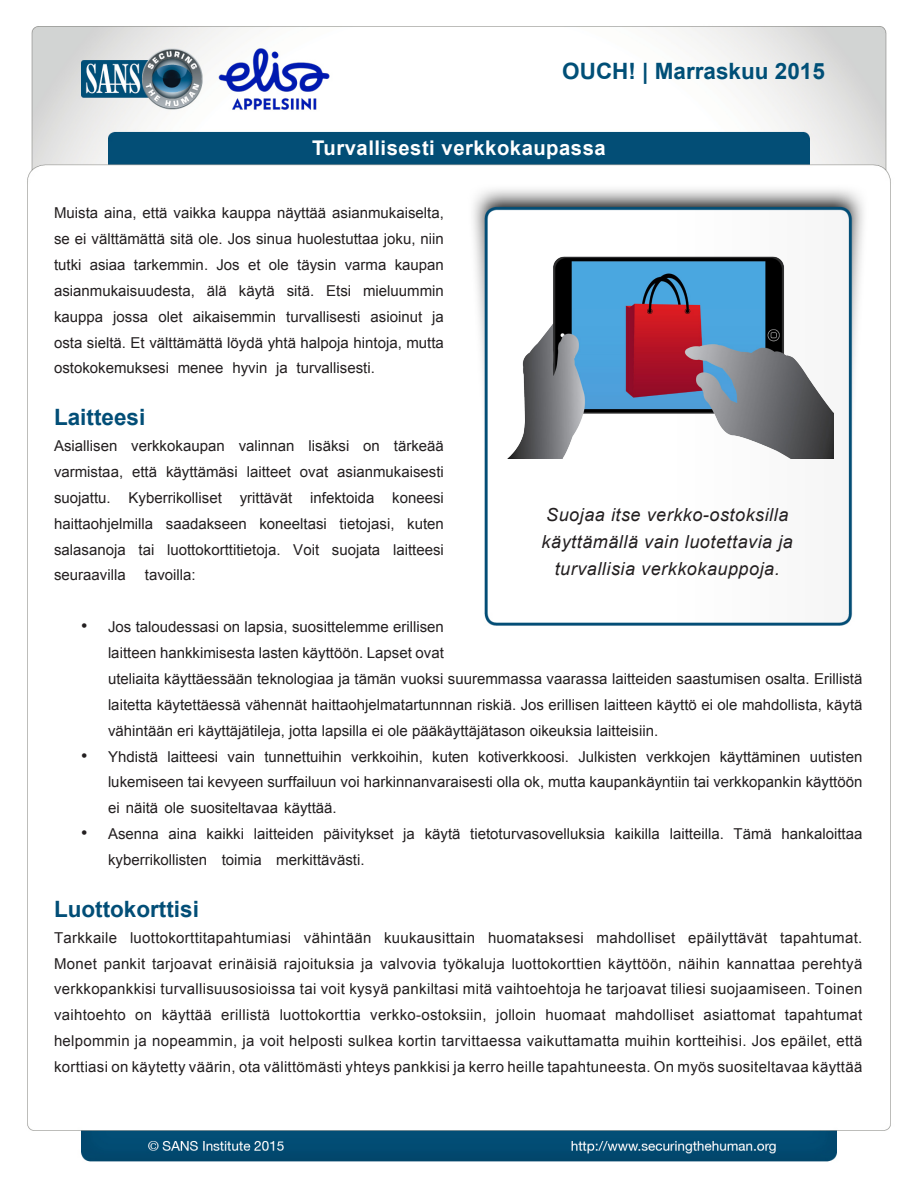
<style>
.page{position:relative;width:918px;height:1188px;background:#fff}
.page>*{position:absolute;margin:0;border:0;box-sizing:border-box;transform-origin:0 0}
.MainText{font:700 22.5px "Arial";color:#024e77}
.t1{font:700 22.5px "Arial";color:#004f77}
.t2{font:700 20.25px "Arial";letter-spacing:.025em;color:#fff}
.t3{font:italic 18px/27px "Arial";letter-spacing:.03em;color:#231f20;text-align:center}
.t4{font:18px "Arial";color:#231f20}
.MainText-2{font:15px/25.8px "Arial";color:#231f20}
.MainText-3{font:15px/25.8px "Arial";letter-spacing:.02em;color:#231f20}
</style>
<div class="page">
<img style="left:27px;top:26px;width:864px;height:1136px">
<img style="left:503px;top:211px;width:331px;height:248px">
<h1 class="t1" style="left:562px;top:56px;width:264px">OUCH! | Marraskuu 2015</h1>
<h2 class="t2" style="left:312px;top:134px;width:295px">Turvallisesti verkkokaupassa</h2>
<p class="MainText-2" style="left:54px;top:200px;width:391px;text-align:right">Muista aina, että vaikka kauppa näyttää asianmukaiselta, se ei välttämättä sitä ole. Jos sinua huolestuttaa joku, niin kaupan</p>
<p class="MainText-2" style="left:297px;top:252px;width:41px">täysin</p>
<p class="MainText-2" style="left:54px;top:252px;width:29px">tutki</p>
<p class="MainText-2" style="left:90px;top:252px;width:37px">asiaa</p>
<p class="MainText-2" style="left:134px;top:252px;width:76px">tarkemmin.</p>
<p class="MainText-2" style="left:216px;top:252px;width:25px">Jos</p>
<p class="MainText-2" style="left:269px;top:252px;width:22px">ole</p>
<p class="MainText-2" style="left:248px;top:252px;width:14px">et</p>
<p class="MainText-2" style="left:345px;top:252px;width:43px">varma</p>
<p class="MainText-2" style="left:54px;top:278px;width:142px">asianmukaisuudesta,</p>
<p class="MainText-2" style="left:207px;top:278px;width:22px">älä</p>
<p class="MainText-2" style="left:239px;top:278px;width:37px">käytä</p>
<p class="MainText-2" style="left:287px;top:278px;width:29px">sitä.</p>
<p class="MainText-2" style="left:326px;top:278px;width:27px">Etsi</p>
<p class="MainText-2" style="left:363px;top:278px;width:82px">mieluummin</p>
<p class="MainText-2" style="left:54px;top:304px;width:51px">kauppa</p>
<p class="MainText-2" style="left:54px;top:330px;width:391px">osta sieltä. Et välttämättä löydä yhtä halpoja hintoja, mutta</p>
<p class="MainText-2" style="left:297px;top:355px;width:80px">turvallisesti.</p>
<p class="MainText-2" style="left:113px;top:304px;width:37px">jossa</p>
<p class="MainText-2" style="left:158px;top:304px;width:26px">olet</p>
<p class="MainText-2" style="left:193px;top:304px;width:85px">aikaisemmin</p>
<p class="MainText-2" style="left:286px;top:304px;width:76px">turvallisesti</p>
<p class="MainText-2" style="left:371px;top:304px;width:53px">asioinut</p>
<p class="MainText-2" style="left:432px;top:304px;width:13px">ja</p>
<p class="MainText-2" style="left:54px;top:355px;width:117px">ostokokemuksesi</p>
<p class="MainText" style="left:54px;top:402px;width:93px">Laitteesi</p>
<p class="MainText-2" style="left:232px;top:355px;width:37px">hyvin</p>
<p class="MainText-2" style="left:276px;top:355px;width:13px">ja</p>
<p class="MainText-2" style="left:178px;top:355px;width:47px">menee</p>
<p class="MainText-2" style="left:54px;top:433px;width:65px">Asiallisen</p>
<p class="MainText-2" style="left:54px;top:459px;width:71px">varmistaa,</p>
<p class="MainText-2" style="left:131px;top:433px;width:95px">verkkokaupan</p>
<p class="MainText-2" style="left:239px;top:433px;width:57px">valinnan</p>
<p class="MainText-2" style="left:309px;top:433px;width:42px">lisäksi</p>
<p class="MainText-2" style="left:363px;top:433px;width:18px">on</p>
<p class="MainText-2" style="left:394px;top:433px;width:52px">tärkeää</p>
<p class="MainText-2" style="left:132px;top:459px;width:27px">että</p>
<p class="MainText-2" style="left:166px;top:459px;width:73px">käyttämäsi</p>
<p class="MainText-2" style="left:247px;top:459px;width:46px">laitteet</p>
<p class="MainText-2" style="left:300px;top:459px;width:30px">ovat</p>
<p class="MainText-2" style="left:337px;top:459px;width:108px">asianmukaisesti</p>
<p class="MainText-2" style="left:54px;top:485px;width:58px">suojattu.</p>
<p class="MainText-2" style="left:129px;top:485px;width:95px">Kyberrikolliset</p>
<p class="MainText-2" style="left:240px;top:485px;width:54px">yrittävät</p>
<p class="MainText-2" style="left:310px;top:485px;width:66px">infektoida</p>
<p class="MainText-2" style="left:392px;top:485px;width:53px">koneesi</p>
<p class="MainText-2" style="left:54px;top:511px;width:101px">haittaohjelmilla</p>
<p class="MainText-2" style="left:166px;top:511px;width:82px">saadakseen</p>
<p class="MainText-2" style="left:259px;top:511px;width:69px">koneeltasi</p>
<p class="MainText-2" style="left:340px;top:511px;width:57px">tietojasi,</p>
<p class="MainText-2" style="left:407px;top:511px;width:38px">kuten</p>
<p class="MainText-2" style="left:54px;top:537px;width:73px">salasanoja</p>
<p class="MainText-2" style="left:139px;top:537px;width:17px">tai</p>
<p class="MainText-2" style="left:167px;top:537px;width:115px">luottokorttitietoja.</p>
<p class="MainText-2" style="left:293px;top:537px;width:27px">Voit</p>
<p class="MainText-2" style="left:332px;top:537px;width:50px">suojata</p>
<p class="MainText-2" style="left:393px;top:537px;width:52px">laitteesi</p>
<p class="MainText-2" style="left:54px;top:562px;width:73px">seuraavilla</p>
<p class="MainText-2" style="left:145px;top:562px;width:52px">tavoilla:</p>
<p class="t4" style="left:81px;top:614px;width:8px">•</p>
<p class="MainText-2" style="left:108px;top:614px;width:337px">Jos taloudessasi on lapsia, suosittelemme erillisen</p>
<p class="t3" style="left:542px;top:502px;width:253px">Suojaa itse verkko-ostoksilla käyttämällä vain luotettavia ja turvallisia verkkokauppoja.</p>
<p class="t4" style="left:81px;top:744px;width:8px">•</p>
<p class="t4" style="left:81px;top:821px;width:8px">•</p>
<p class="MainText-2" style="left:108px;top:640px;width:756px">laitteen hankkimisesta lasten käyttöön. Lapset ovat<br>uteliaita käyttäessään teknologiaa ja tämän vuoksi suuremmassa vaarassa laitteiden saastumisen osalta. Erillistä laitetta käytettäessä vähennät haittaohjelmatartunnnan riskiä. Jos erillisen laitteen käyttö ei ole mahdollista, käytä vähintään eri käyttäjätileja, jotta lapsilla ei ole pääkäyttäjätason oikeuksia laitteisiin.</p>
<p class="MainText-2" style="left:810px;top:744px;width:54px">uutisten</p>
<p class="MainText-2" style="left:108px;top:744px;width:52px">Yhdistä</p>
<p class="MainText-2" style="left:720px;top:744px;width:82px">käyttäminen</p>
<p class="MainText-2" style="left:167px;top:744px;width:52px">laitteesi</p>
<p class="MainText-2" style="left:228px;top:744px;width:29px">vain</p>
<p class="MainText-2" style="left:264px;top:744px;width:79px">tunnettuihin</p>
<p class="MainText-2" style="left:351px;top:744px;width:73px">verkkoihin,</p>
<p class="MainText-2" style="left:432px;top:744px;width:38px">kuten</p>
<p class="MainText-2" style="left:478px;top:744px;width:92px">kotiverkkoosi.</p>
<p class="MainText-2" style="left:578px;top:744px;width:60px">Julkisten</p>
<p class="MainText-2" style="left:646px;top:744px;width:66px">verkkojen</p>
<p class="MainText-2" style="left:108px;top:769px;width:756px">lukemiseen tai kevyeen surffailuun voi harkinnanvaraisesti olla ok, mutta kaupankäyntiin tai verkkopankin käyttöön ei näitä ole suositeltavaa käyttää.</p>
<p class="MainText-2" style="left:782px;top:821px;width:82px">hankaloittaa</p>
<p class="MainText-2" style="left:324px;top:821px;width:72px">päivitykset</p>
<p class="MainText-2" style="left:425px;top:821px;width:37px">käytä</p>
<p class="MainText-2" style="left:734px;top:821px;width:40px">Tämä</p>
<p class="MainText-2" style="left:108px;top:821px;width:52px">Asenna</p>
<p class="MainText-2" style="left:169px;top:821px;width:30px">aina</p>
<p class="MainText-2" style="left:207px;top:821px;width:39px">kaikki</p>
<p class="MainText-2" style="left:254px;top:821px;width:62px">laitteiden</p>
<p class="MainText-2" style="left:403px;top:821px;width:13px">ja</p>
<p class="MainText-2" style="left:470px;top:821px;width:137px">tietoturvasovelluksia</p>
<p class="MainText-2" style="left:615px;top:821px;width:46px">kaikilla</p>
<p class="MainText-2" style="left:670px;top:821px;width:56px">laitteilla.</p>
<p class="MainText-2" style="left:108px;top:847px;width:101px">kyberrikollisten</p>
<p class="MainText" style="left:54px;top:894px;width:146px">Luottokorttisi</p>
<p class="MainText-2" style="left:222px;top:847px;width:42px">toimia</p>
<p class="MainText-2" style="left:276px;top:847px;width:90px">merkittävästi.</p>
<p class="MainText-3" style="left:54px;top:925px;width:65px">Tarkkaile</p>
<p class="MainText-3" style="left:130px;top:925px;width:163px">luottokorttitapahtumiasi</p>
<p class="MainText-3" style="left:304px;top:925px;width:69px">vähintään</p>
<p class="MainText-3" style="left:384px;top:925px;width:93px">kuukausittain</p>
<p class="MainText-3" style="left:488px;top:925px;width:97px">huomataksesi</p>
<p class="MainText-3" style="left:597px;top:925px;width:80px">mahdolliset</p>
<p class="MainText-3" style="left:688px;top:925px;width:81px">epäilyttävät</p>
<p class="MainText-3" style="left:780px;top:925px;width:84px">tapahtumat.</p>
<p class="MainText-3" style="left:219px;top:951px;width:60px">erinäisiä</p>
<p class="MainText-3" style="left:443px;top:951px;width:63px">työkaluja</p>
<p class="MainText-3" style="left:608px;top:951px;width:65px">käyttöön,</p>
<p class="MainText-2" style="left:678px;top:951px;width:43px">näihin</p>
<p class="MainText-3" style="left:802px;top:951px;width:62px">perehtyä</p>
<p class="MainText-2" style="left:54px;top:951px;width:44px">Monet</p>
<p class="MainText-3" style="left:54px;top:976px;width:810px">verkkopankkisi turvallisuusosioissa tai voit kysyä pankiltasi mitä vaihtoehtoja he tarjoavat tiliesi suojaamiseen. Toinen</p>
<p class="MainText-3" style="left:785px;top:1002px;width:79px">tapahtumat</p>
<p class="MainText-2" style="left:104px;top:951px;width:43px">pankit</p>
<p class="MainText-3" style="left:152px;top:951px;width:61px">tarjoavat</p>
<p class="MainText-3" style="left:284px;top:951px;width:72px">rajoituksia</p>
<p class="MainText-2" style="left:361px;top:951px;width:13px">ja</p>
<p class="MainText-3" style="left:380px;top:951px;width:58px">valvovia</p>
<p class="MainText-3" style="left:512px;top:951px;width:91px">luottokorttien</p>
<p class="MainText-3" style="left:727px;top:951px;width:70px">kannattaa</p>
<p class="MainText-3" style="left:162px;top:1002px;width:52px">käyttää</p>
<p class="MainText-3" style="left:221px;top:1002px;width:51px">erillistä</p>
<p class="MainText-3" style="left:54px;top:1002px;width:810px">vaihtoehto<br>helpommin ja nopeammin ja, voit helposti sulkea kortin tarvittaessa vaikuttamatta muihin kortteihisi. Jos epäilet, että korttiasi on käytetty väärin, ota välittömästi yhteys pankkisi ja kerro heille tapahtuneesta. On myös suositeltavaa käyttää</p>
<p class="MainText-3" style="left:280px;top:1002px;width:83px">luottokorttia</p>
<p class="MainText-3" style="left:370px;top:1002px;width:118px">verkko-ostoksiin,</p>
<p class="MainText-3" style="left:496px;top:1002px;width:42px">jolloin</p>
<p class="MainText-3" style="left:546px;top:1002px;width:62px">huomaat</p>
<p class="MainText-3" style="left:615px;top:1002px;width:80px">mahdolliset</p>
<p class="MainText-3" style="left:703px;top:1002px;width:73px">asiattomat</p>
<p class="MainText-2" style="left:135px;top:1002px;width:18px">on</p>
</div>
